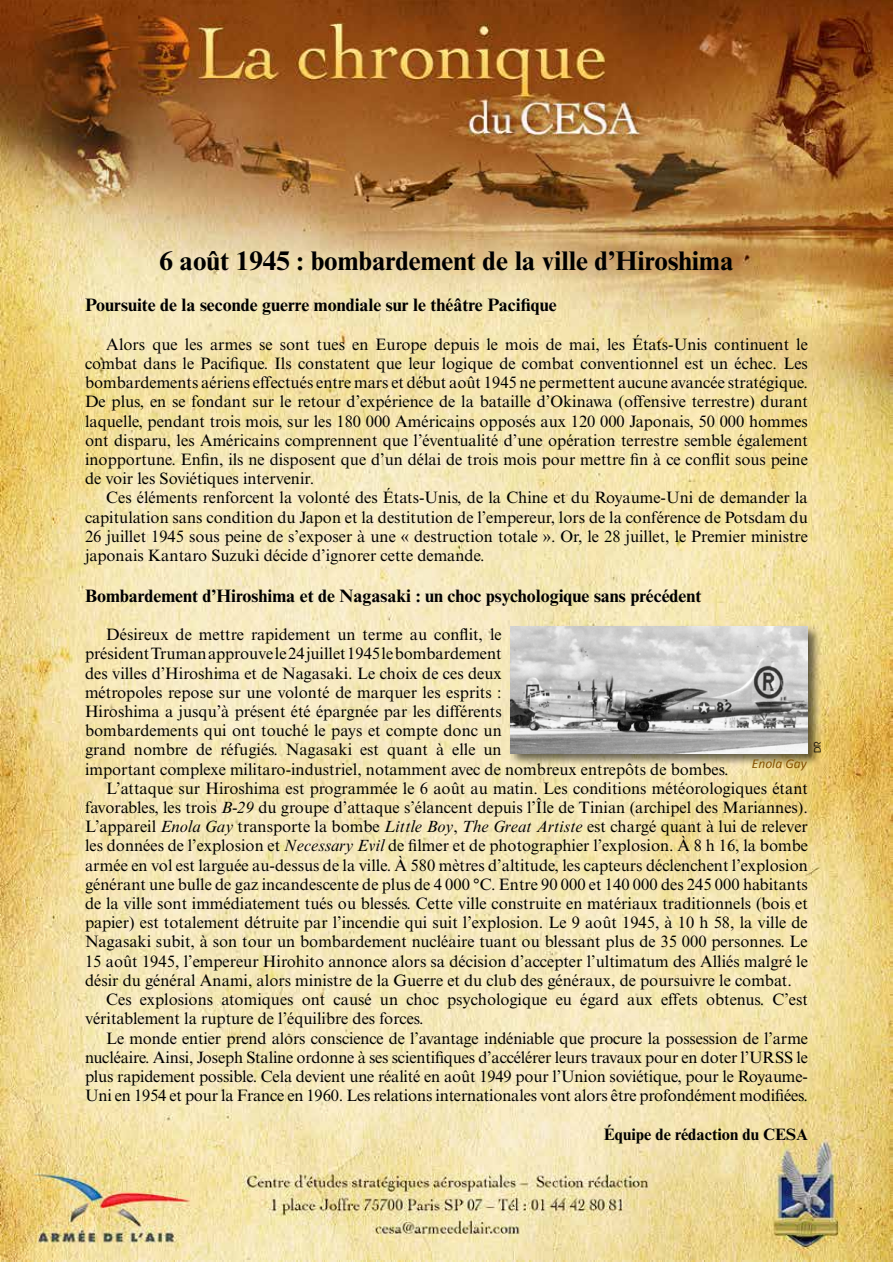
<style>
.page{position:relative;width:893px;height:1263px;background:#fff}
.page>*{position:absolute;margin:0;border:0;box-sizing:border-box;transform-origin:0 0}
.t1{font:700 27px "Times New Roman MT Std";color:#000}
.t2{font:700 18px "Times New Roman MT Std";color:#000}
.t3{font:16.5px/19.2px "Times New Roman MT Std";color:#000;text-align:justify}
.t4{font:700 16.5px "Times New Roman MT Std";color:#000}
.t5{font:italic 13.5px "Calibri";color:#855200}
.t6{font:9px "ITC Avant Garde Std";color:#000}
.s1{font-style:italic}
</style>
<div class="page">
<img style="left:0;top:0;width:893px;height:1262px">
<div style="left:508px;top:624px;width:314px;height:143px;background:#000;opacity:.6"></div>
<img style="left:510px;top:626px;width:298px;height:127px">
<h1 class="t1" style="left:159px;top:244px;width:576px">6 août 1945 : bombardement de la ville d’Hiroshima</h1>
<p class="t2" style="left:85px;top:294px;width:473px">Poursuite de la seconde guerre mondiale sur le théâtre Pacifique</p>
<p class="t3" style="left:85px;top:335px;width:724px;text-indent:21px">Alors que les armes se sont tues en Europe depuis le mois de mai, les États-Unis continuent le combat dans le Pacifique. Ils constatent que leur logique de combat conventionnel est un échec. Les bombardements aériens effectués entre mars et début août 1945 ne permettent aucune avancée stratégique.<br>De plus, en se fondant sur le retour d’expérience de la bataille d’Okinawa (offensive terrestre) durant laquelle, pendant trois mois, sur les 180 000 Américains opposés aux 120 000 Japonais, 50 000 hommes ont disparu, les Américains comprennent que l’éventualité d’une opération terrestre semble également inopportune. Enfin, ils ne disposent que d’un délai de trois mois pour mettre fin à ce conflit sous peine de voir les Soviétiques intervenir.</p>
<p class="t3" style="left:85px;top:488px;width:724px;text-indent:21px">Ces éléments renforcent la volonté des États-Unis, de la Chine et du Royaume-Uni de demander la capitulation sans condition du Japon et la destitution de l’empereur, lors de la conférence de Potsdam du 26 juillet 1945 sous peine de s’exposer à une « destruction totale ». Or, le 28 juillet, le Premier ministre japonais Kantaro Suzuki décide d’ignorer cette demande.</p>
<p class="t2" style="left:85px;top:584px;width:618px">Bombardement d’Hiroshima et de Nagasaki : un choc psychologique sans précédent</p>
<p class="t3" style="left:106px;top:625px;width:397px">Désireux de mettre rapidement un terme au conflit, le</p>
<p class="t3" style="left:85px;top:644px;width:418px">président Truman approuve le 24 juillet 1945 le bombardement</p>
<p class="t3" style="left:85px;top:663px;width:418px">des villes d’Hiroshima et de Nagasaki. Le choix de ces deux</p>
<p class="t3" style="left:85px;top:683px;width:418px">métropoles repose sur une volonté de marquer les esprits :</p>
<p class="t3" style="left:85px;top:702px;width:418px">Hiroshima a jusqu’à présent été épargnée par les différents</p>
<p class="t3" style="left:85px;top:721px;width:418px">bombardements qui ont touché le pays et compte donc un</p>
<p class="t3" style="left:85px;top:740px;width:418px">grand nombre de réfugiés. Nagasaki est quant à elle un</p>
<p class="t3" style="left:85px;top:759px;width:645px">important complexe militaro-industriel, notamment avec de nombreux entrepôts de bombes.</p>
<p class="t3" style="left:106px;top:779px;width:703px">L’attaque sur Hiroshima est programmée le 6 août au matin. Les conditions météorologiques étant</p>
<p class="t3" style="left:85px;top:798px;width:724px">favorables, les trois <span class="s1">B-29</span> du groupe d’attaque s’élancent depuis l’Île de Tinian (archipel des Mariannes).</p>
<p class="t3" style="left:85px;top:817px;width:724px">L’appareil <span class="s1">Enola Gay</span> transporte la bombe <span class="s1">Little Boy</span>, <span class="s1">The Great Artiste</span> est chargé quant à lui de relever</p>
<p class="t3" style="left:85px;top:836px;width:724px">les données de l’explosion et <span class="s1">Necessary Evil</span> de filmer et de photographier l’explosion. À 8 h 16, la bombe</p>
<p class="t3" style="left:85px;top:855px;width:724px">armée en vol est larguée au-dessus de la ville. À 580 mètres d’altitude, les capteurs déclenchent l’explosion</p>
<p class="t3" style="left:85px;top:875px;width:724px">générant une bulle de gaz incandescente de plus de 4 000 °C. Entre 90 000 et 140 000 des 245 000 habitants</p>
<p class="t3" style="left:85px;top:894px;width:724px">de la ville sont immédiatement tués ou blessés. Cette ville construite en matériaux traditionnels (bois et</p>
<p class="t3" style="left:85px;top:913px;width:724px">papier) est totalement détruite par l’incendie qui suit l’explosion. Le 9 août 1945, à 10 h 58, la ville de</p>
<p class="t3" style="left:85px;top:932px;width:724px">Nagasaki subit, à son tour un bombardement nucléaire tuant ou blessant plus de 35 000 personnes. Le</p>
<p class="t3" style="left:85px;top:951px;width:724px">15 août 1945, l’empereur Hirohito annonce alors sa décision d’accepter l’ultimatum des Alliés malgré le</p>
<p class="t3" style="left:85px;top:971px;width:708px">désir du général Anami, alors ministre de la Guerre et du club des généraux, de poursuivre le combat.</p>
<p class="t3" style="left:106px;top:990px;width:703px">Ces explosions atomiques ont causé un choc psychologique eu égard aux effets obtenus. C’est</p>
<p class="t3" style="left:85px;top:1009px;width:340px">véritablement la rupture de l’équilibre des forces.</p>
<p class="t3" style="left:106px;top:1028px;width:703px">Le monde entier prend alors conscience de l’avantage indéniable que procure la possession de l’arme</p>
<p class="t3" style="left:85px;top:1047px;width:724px">nucléaire. Ainsi, Joseph Staline ordonne à ses scientifiques d’accélérer leurs travaux pour en doter l’URSS le</p>
<p class="t3" style="left:85px;top:1067px;width:724px">plus rapidement possible. Cela devient une réalité en août 1949 pour l’Union soviétique, pour le Royaume-</p>
<p class="t3" style="left:85px;top:1086px;width:724px">Uni en 1954 et pour la France en 1960. Les relations internationales vont alors être profondément modifiées.</p>
<p class="t4" style="left:604px;top:1124px;width:206px">Équipe de rédaction du CESA</p>
<p class="t6" style="left:812px;top:753px;width:13px;rotate:-90deg">DR</p>
<p class="t5" style="left:752px;top:754px;width:56px">Enola Gay</p>
</div>
